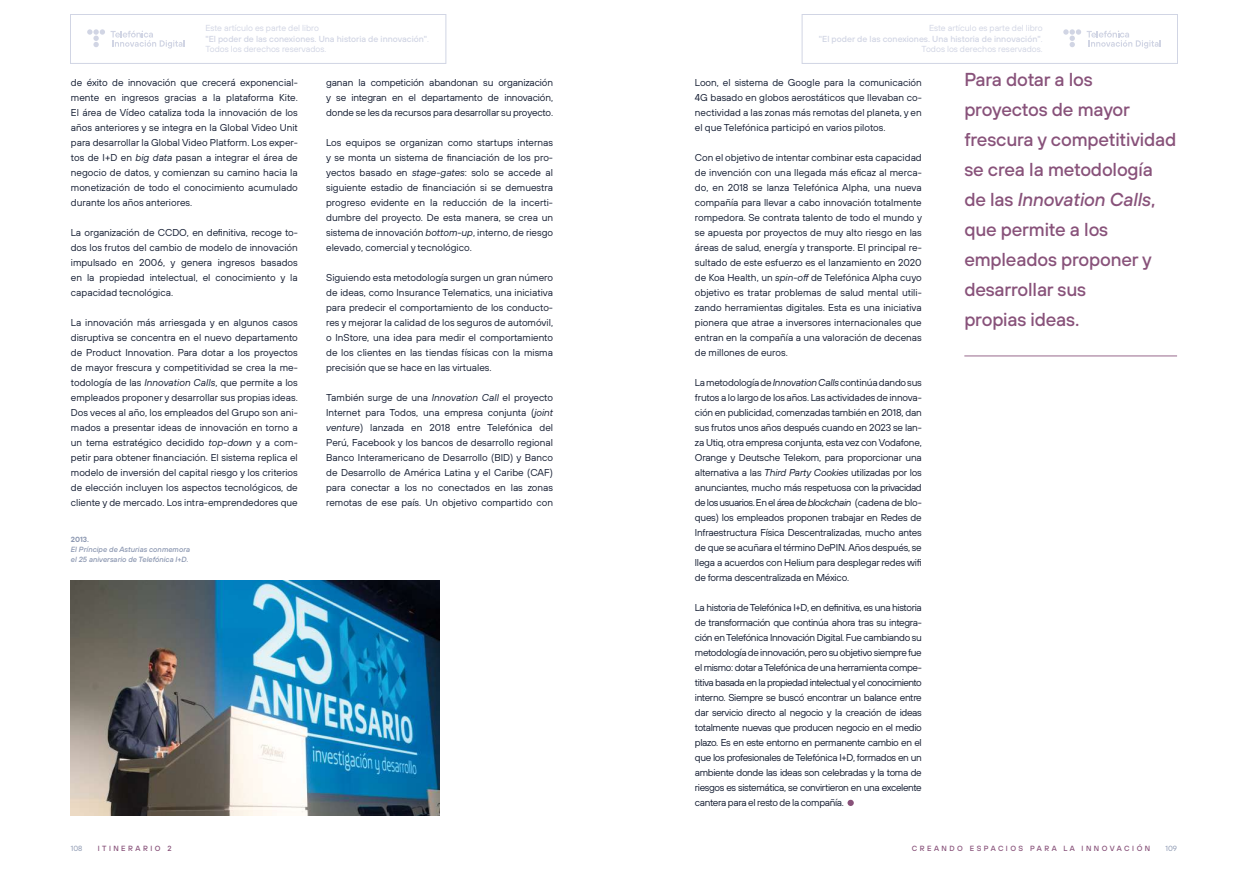
<style>
.page{position:relative;width:1248px;height:886px;background:#fff}
.page>*{position:absolute;margin:0;border:0;box-sizing:border-box;transform-origin:0 0}
.t1{font:500 18.75px/30px "Tele Sans";letter-spacing:-.01em;color:#88527a}
.t2{font:10px/15px "Tele Sans";color:#141d32;text-align:justify}
.t3{font:8.75px/10.5px "Tele Sans";color:#d1d5e4}
.t4{font:italic 500 7.5px/10px "Tele Sans";color:#8a96b0}
.t5{font:500 7.5px "Tele Sans";letter-spacing:.33em;color:#88527a}
.t6{font:7.5px "Tele Sans";color:#8a96b0}
.t7{font:600 7.5px "Tele Sans";color:#8a96b0}
.s1{font-weight:500}
.s2{font-style:italic}
</style>
<div class="page">
<hr style="left:964px;top:355px;width:212px;height:1px;background:#88527a">
<img style="left:71px;top:581px;width:368px;height:234px">
<svg style="left:847px;top:800px;width:6px;height:6px"></svg>
<svg style="left:87px;top:29px;width:98px;height:20px"></svg>
<div style="left:70px;top:14px;width:376px;height:50px;border:1px solid #d1d5e4"></div>
<svg style="left:1063px;top:29px;width:97px;height:20px"></svg>
<div style="left:801px;top:14px;width:376px;height:50px;border:1px solid #d1d5e4"></div>
<p class="t3" style="left:205px;top:23px;width:225px">Este artículo es parte del libro<br><span class="s1">"El poder de las conexiones. Una historia de innovación"</span>.<br>Todos los derechos reservados.</p>
<p class="t3" style="left:818px;top:23px;width:225px;text-align:right">Este artículo es parte del libro<br><span class="s1">"El poder de las conexiones. Una historia de innovación"</span>.<br>Todos los derechos reservados.</p>
<p class="t2" style="left:71px;top:75px;width:228px">de éxito de innovación que crecerá exponencial&shy;mente en ingresos gracias a la plataforma Kite.<br>El área de Vídeo cataliza toda la innovación de los años anteriores y se integra en la Global Video Unit para desarrollar la Global Video Platform. Los exper&shy;tos de I+D en <span class="s2">big data</span> pasan a integrar el área de negocio de datos, y comienzan su camino hacia la monetización de todo el conocimiento acumulado durante los años anteriores.</p>
<p class="t2" style="left:71px;top:225px;width:228px">La organización de CCDO, en definitiva, recoge to&shy;dos los frutos del cambio de modelo de innovación impulsado en 2006, y genera ingresos basados en la propiedad intelectual, el conocimiento y la capacidad tecnológica.</p>
<p class="t2" style="left:71px;top:315px;width:228px">La innovación más arriesgada y en algunos casos disruptiva se concentra en el nuevo departamento de Product Innovation. Para dotar a los proyectos de mayor frescura y competitividad se crea la me&shy;todología de las <span class="s2">Innovation Calls</span>, que permite a los empleados proponer y desarrollar sus propias ideas.<br>Dos veces al año, los empleados del Grupo son ani&shy;mados a presentar ideas de innovación en torno a un tema estratégico decidido <span class="s2">top-down</span> y a com&shy;petir para obtener financiación. El sistema replica el modelo de inversión del capital riesgo y los criterios de elección incluyen los aspectos tecnológicos, de cliente y de mercado. Los intra-emprendedores que</p>
<p class="t7" style="left:71px;top:534px;width:20px">2013.</p>
<p class="t4" style="left:71px;top:544px;width:121px">El Príncipe de Asturias conmemora el 25 aniversario de Telefónica I+D.</p>
<p class="t2" style="left:326px;top:75px;width:228px">ganan la competición abandonan su organización y se integran en el departamento de innovación, donde se les da recursos para desarrollar su proyecto.</p>
<p class="t2" style="left:326px;top:135px;width:228px">Los equipos se organizan como startups internas y se monta un sistema de financiación de los pro&shy;yectos basado en <span class="s2">stage-gates</span>: solo se accede al siguiente estadio de financiación si se demuestra progreso evidente en la reducción de la incerti&shy;dumbre del proyecto. De esta manera, se crea un sistema de innovación <span class="s2">bottom-up</span>, interno, de riesgo elevado, comercial y tecnológico.</p>
<p class="t2" style="left:326px;top:270px;width:228px">Siguiendo esta metodología surgen un gran número de ideas, como Insurance Telematics, una iniciativa para predecir el comportamiento de los conducto&shy;res y mejorar la calidad de los seguros de automóvil, o InStore, una idea para medir el comportamiento de los clientes en las tiendas físicas con la misma precisión que se hace en las virtuales.</p>
<p class="t2" style="left:326px;top:390px;width:228px">También surge de una <span class="s2">Innovation Call</span> el proyecto Internet para Todos, una empresa conjunta (<span class="s2">joint venture</span>) lanzada en 2018 entre Telefónica del Perú, Facebook y los bancos de desarrollo regional Banco Interamericano de Desarrollo (BID) y Banco de Desarrollo de América Latina y el Caribe (CAF) para conectar a los no conectados en las zonas remotas de ese país. Un objetivo compartido con</p>
<p class="t6" style="left:71px;top:844px;width:13px">108</p>
<p class="t5" style="left:98px;top:843px;width:75px">ITINERARIO 2</p>
<p class="t2" style="left:694px;top:75px;width:228px">Loon, el sistema de Google para la comunicación 4G basado en globos aerostáticos que llevaban co&shy;nectividad a las zonas más remotas del planeta, y en el que Telefónica participó en varios pilotos.</p>
<p class="t2" style="left:694px;top:150px;width:228px">Con el objetivo de intentar combinar esta capacidad de invención con una llegada más eficaz al merca&shy;do, en 2018 se lanza Telefónica Alpha, una nueva compañía para llevar a cabo innovación totalmente rompedora. Se contrata talento de todo el mundo y se apuesta por proyectos de muy alto riesgo en las áreas de salud, energía y transporte. El principal re&shy;sultado de este esfuerzo es el lanzamiento en 2020 de Koa Health, un <span class="s2">spin-off</span> de Telefónica Alpha cuyo objetivo es tratar problemas de salud mental utili&shy;zando herramientas digitales. Esta es una iniciativa pionera que atrae a inversores internacionales que entran en la compañía a una valoración de decenas de millones de euros.</p>
<p class="t2" style="left:694px;top:375px;width:228px">La metodología de <span class="s2">Innovation Calls</span> continúa dando sus frutos a lo largo de los años. Las actividades de innova&shy;ción en publicidad, comenzadas también en 2018, dan sus frutos unos años después cuando en 2023 se lan&shy;za Utiq, otra empresa conjunta, esta vez con Vodafone, Orange y Deutsche Telekom, para proporcionar una alternativa a las <span class="s2">Third Party Cookies</span> utilizadas por los anunciantes, mucho más respetuosa con la privacidad de los usuarios. En el área de <span class="s2">blockchain</span> (cadena de blo&shy;ques) los empleados proponen trabajar en Redes de Infraestructura Física Descentralizadas, mucho antes de que se acuñara el término DePIN. Años después, se llega a acuerdos con Helium para desplegar redes wifi de forma descentralizada en México.</p>
<p class="t2" style="left:694px;top:600px;width:228px">La historia de Telefónica I+D, en definitiva, es una historia de transformación que continúa ahora tras su integra&shy;ción en Telefónica Innovación Digital. Fue cambiando su metodología de innovación, pero su objetivo siempre fue el mismo: dotar a Telefónica de una herramienta compe&shy;titiva basada en la propiedad intelectual y el conocimiento interno. Siempre se buscó encontrar un balance entre dar servicio directo al negocio y la creación de ideas totalmente nuevas que producen negocio en el medio plazo. Es en este entorno en permanente cambio en el que los profesionales de Telefónica I+D, formados en un ambiente donde las ideas son celebradas y la toma de riesgos es sistemática, se convirtieron en una excelente cantera para el resto de la compañía.</p>
<h1 class="t1" style="left:964px;top:64px;width:213px">Para dotar a los proyectos de mayor frescura y competitividad se crea la metodología de las <span class="s2">Innovation Calls</span>, que permite a los empleados proponer y desarrollar sus<br>propias ideas.</h1>
<p class="t5" style="left:911px;top:843px;width:240px">CREANDO ESPACIOS PARA LA INNOVACIÓN</p>
<p class="t6" style="left:1165px;top:844px;width:13px">109</p>
</div>
